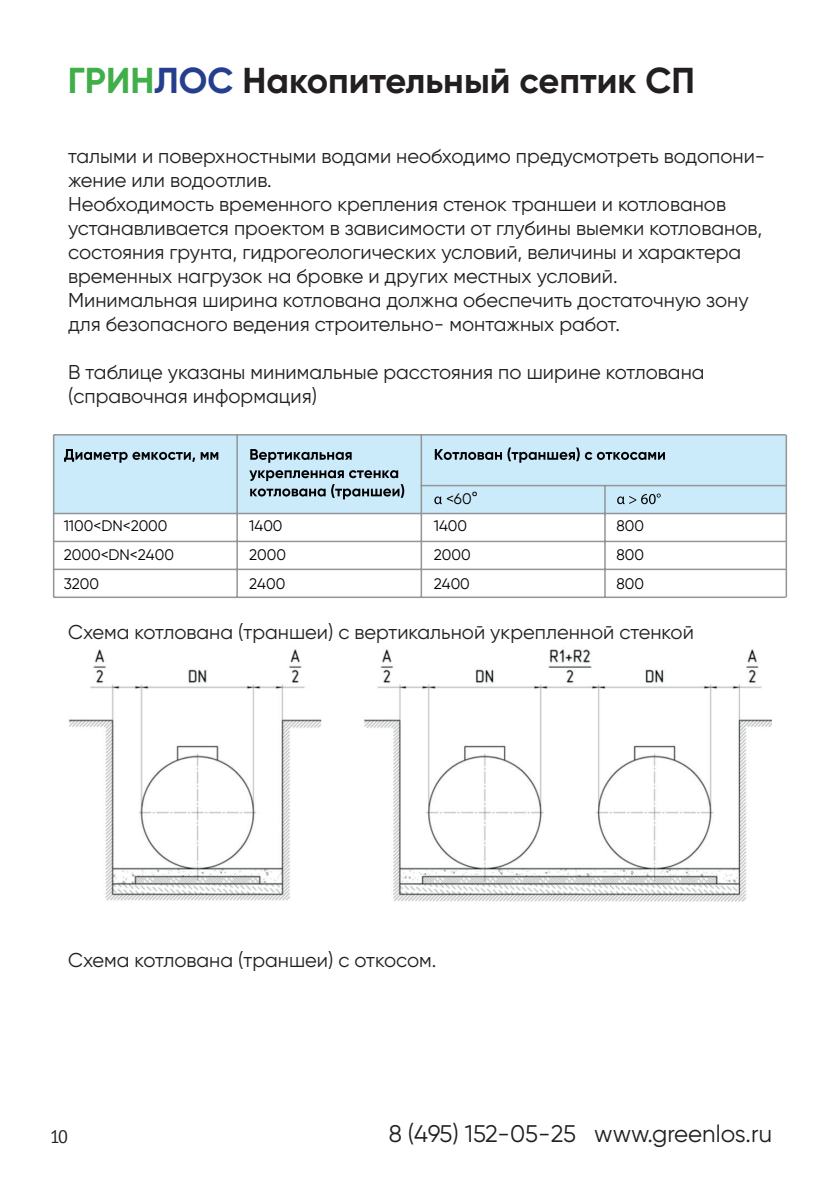
<style>
.page{position:relative;width:840px;height:1191px;background:#fff}
.page>*{position:absolute;margin:0;border:0;box-sizing:border-box;transform-origin:0 0}
.t1{font:700 36px "Gilroy";color:#231f20}
.t2{font:24px "Gilroy";color:#231f20}
.t3{font:20px/24px "Gilroy";color:#231f20}
.t4{font:18px "PT Sans";color:#231f20}
.t5{font:15.2px/29px "Gilroy";color:#000001}
.s1{color:#40ae49}
.s2{color:#253f8e}
</style>
<div class="page">
<div style="left:54px;top:434px;width:731px;height:79px;background:#cbeafa"></div>
<hr style="left:54px;top:434px;width:731px;height:1px;background:#929697">
<hr style="left:420px;top:485px;width:365px;height:1px;background:#929697">
<hr style="left:53px;top:513px;width:732px;height:1px;background:#929697">
<hr style="left:53px;top:540px;width:732px;height:2px;background:#929697">
<hr style="left:53px;top:568px;width:732px;height:2px;background:#929697">
<hr style="left:54px;top:596px;width:731px;height:2px;background:#929697">
<hr style="left:53px;top:435px;width:1px;height:162px;background:#929697">
<hr style="left:785px;top:435px;width:1px;height:162px;background:#929697">
<hr style="left:420px;top:435px;width:2px;height:162px;background:#929697">
<hr style="left:604px;top:485px;width:1px;height:112px;background:#929697">
<hr style="left:236px;top:435px;width:2px;height:162px;background:#929697">
<svg style="left:64px;top:449px;width:154px;height:14px"></svg>
<svg style="left:250px;top:449px;width:101px;height:14px"></svg>
<svg style="left:249px;top:470px;width:155px;height:29px"></svg>
<svg style="left:434px;top:449px;width:67px;height:11px"></svg>
<svg style="left:507px;top:447px;width:157px;height:16px"></svg>
<svg style="left:434px;top:496px;width:7px;height:8px"></svg>
<svg style="left:617px;top:493px;width:43px;height:11px"></svg>
<img style="left:68px;top:649px;width:703px;height:253px">
<h1 class="t1" style="left:68px;top:58px;width:628px"><span class="s1">ГРИН</span><span class="s2">ЛОС</span> Накопительный септик СП</h1>
<p class="t3" style="left:68px;top:144px;width:698px">талыми и поверхностными водами необходимо предусмотреть водопони&shy;жение или водоотлив.<br>Необходимость временного крепления стенок траншеи и котлованов устанавливается проектом в зависимости от глубины выемки котлованов, состояния грунта, гидрогеологических условий, величины и характера временных нагрузок на бровке и других местных условий.<br>Минимальная ширина котлована должна обеспечить достаточную зону для безопасного ведения строительно- монтажных работ.</p>
<p class="t3" style="left:68px;top:360px;width:637px">В таблице указаны минимальные расстояния по ширине котлована (справочная информация)</p>
<p class="t5" style="left:446px;top:484px;width:33px">&lt;60°</p>
<p class="t5" style="left:64px;top:511px;width:112px">1100&lt;DN&lt;2000<br>2000&lt;DN&lt;2400<br>3200</p>
<p class="t5" style="left:249px;top:511px;width:38px">1400<br>2000<br>2400</p>
<p class="t5" style="left:433px;top:511px;width:38px">1400<br>2000<br>2400</p>
<p class="t5" style="left:616px;top:511px;width:29px;text-align:justify">800<br>800<br>800</p>
<p class="t3" style="left:68px;top:620px;width:627px">Схема котлована (траншеи) с вертикальной укрепленной стенкой</p>
<p class="t3" style="left:68px;top:947px;width:369px">Схема котлована (траншеи) с откосом.</p>
<p class="t4" style="left:50px;top:1124px;width:19px">10</p>
<p class="t2" style="left:388px;top:1119px;width:385px">8 (495) 152-05-25 www.greenlos.ru</p>
</div>
